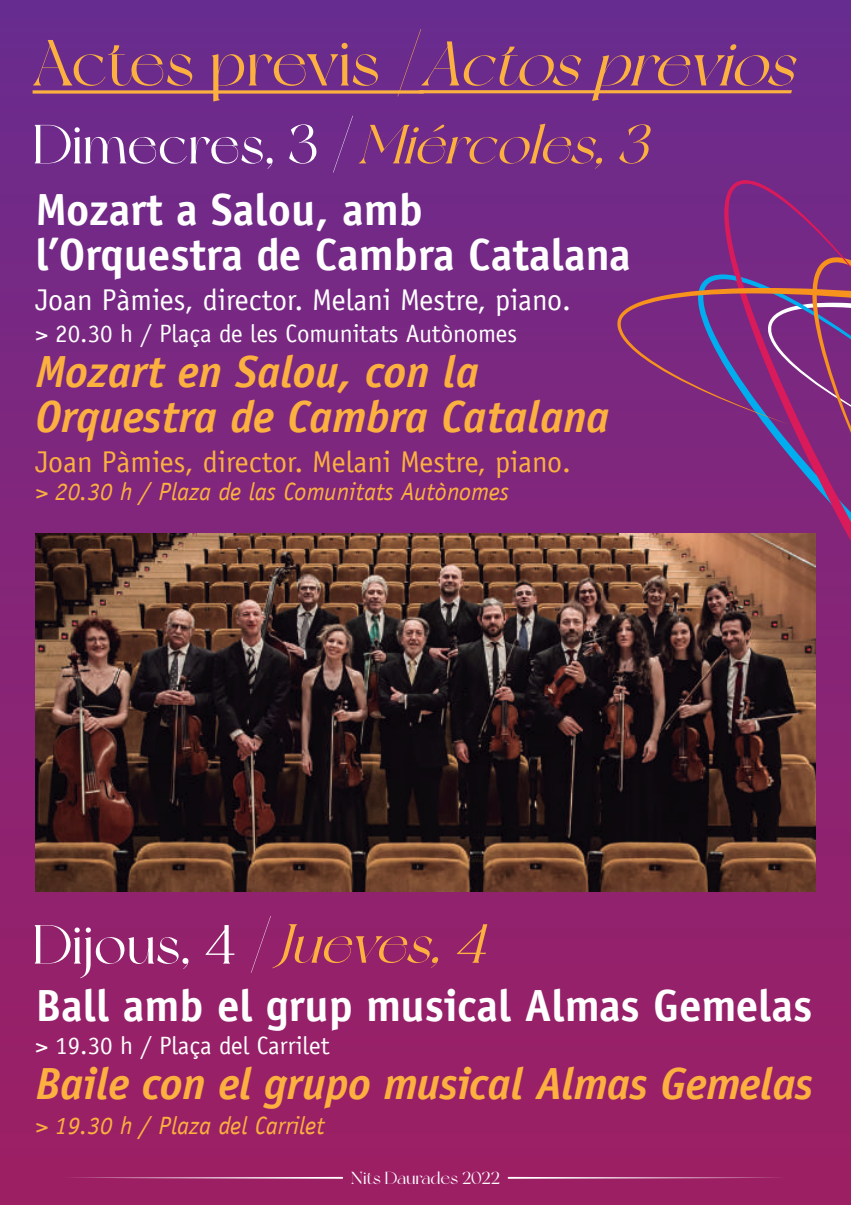
<style>
.page{position:relative;width:851px;height:1205px;background:#fff}
.page>*{position:absolute;margin:0;border:0;box-sizing:border-box;transform-origin:0 0}
.t1{font:65px "New York";letter-spacing:-.01em;color:#fbb03f}
.t2{font:55px "New York";color:#fff}
.t3{font:italic 700 45px/45px "Officina Sans LT";letter-spacing:-.005em;color:#fbb03f}
.t4{font:700 45px/45px "Officina Sans LT";color:#fff}
.t5{font:30px "Officina Sans LT";color:#fff}
.t6{font:30px "Officina Sans LT";color:#fbb03f}
.t7{font:25px "Officina Sans LT";color:#fff}
.t8{font:italic 25px "Officina Sans LT";color:#fbb03f}
.t9{font:17.5px "New York";color:#fff}
.s1{font-style:italic;font-size:62.75px}
.s2{font-style:italic;color:#fbb03f}
</style>
<div class="page">
<div style="left:0;top:0;width:850px;height:1205px;background:linear-gradient(to bottom,#692c8f,#9f1f62)"></div>
<svg style="left:456px;top:924px;width:31px;height:39px"></svg>
<svg style="left:33px;top:90px;width:390px;height:4px;background:#e0964d"></svg>
<svg style="left:35px;top:925px;width:153px;height:53px;background:#a44382"></svg>
<svg style="left:205px;top:925px;width:29px;height:38px"></svg>
<svg style="left:251px;top:916px;width:187px;height:57px;background:#9d3067"></svg>
<hr style="left:419px;top:90px;width:372px;height:3px;background:#fbb03f">
<svg style="left:724px;top:180px;width:126px;height:400px;background:#7a2884"></svg>
<svg style="left:617px;top:257px;width:233px;height:321px;background:#80307f"></svg>
<svg style="left:64px;top:1177px;width:279px;height:2px"></svg>
<svg style="left:507px;top:1177px;width:279px;height:2px"></svg>
<img style="left:35px;top:533px;width:780px;height:358px">
<h1 class="t1" style="left:33px;top:24px;width:782px">Actes previs /<span class="s1">Actosprevios</span></h1>
<p class="t2" style="left:33px;top:111px;width:633px">D i m e c re s , 3 / <span class="s2">Miércoles,3</span></p>
<p class="t4" style="left:35px;top:186px;width:596px">Mozart a Salou, amb l’Orquestra de Cambra Catalana</p>
<p class="t5" style="left:35px;top:282px;width:537px">Joan Pàmies, director. Melani Mestre, piano.</p>
<p class="t7" style="left:35px;top:319px;width:483px">&gt; 20.30 h / Plaça de les Comunitats Autònomes</p>
<p class="t3" style="left:35px;top:349px;width:575px">Mozart en Salou, con la<br>Orquestra de Cambra Catalana</p>
<p class="t6" style="left:35px;top:444px;width:537px">Joan Pàmies, director. Melani Mestre, piano.</p>
<p class="t8" style="left:35px;top:477px;width:475px">&gt; 20.30 h / Plaza de las Comunitats Autònomes</p>
<p class="t4" style="left:35px;top:983px;width:778px">Ball amb el grup musical Almas Gemelas</p>
<p class="t7" style="left:35px;top:1031px;width:295px">&gt; 19.30 h / Plaça del Carrilet</p>
<p class="t3" style="left:35px;top:1061px;width:779px">Baile con el grupo musical Almas Gemelas</p>
<p class="t8" style="left:35px;top:1111px;width:291px">&gt; 19.30 h / Plaza del Carrilet</p>
<p class="t9" style="left:351px;top:1168px;width:150px">Nits Daurades 2022</p>
</div>
